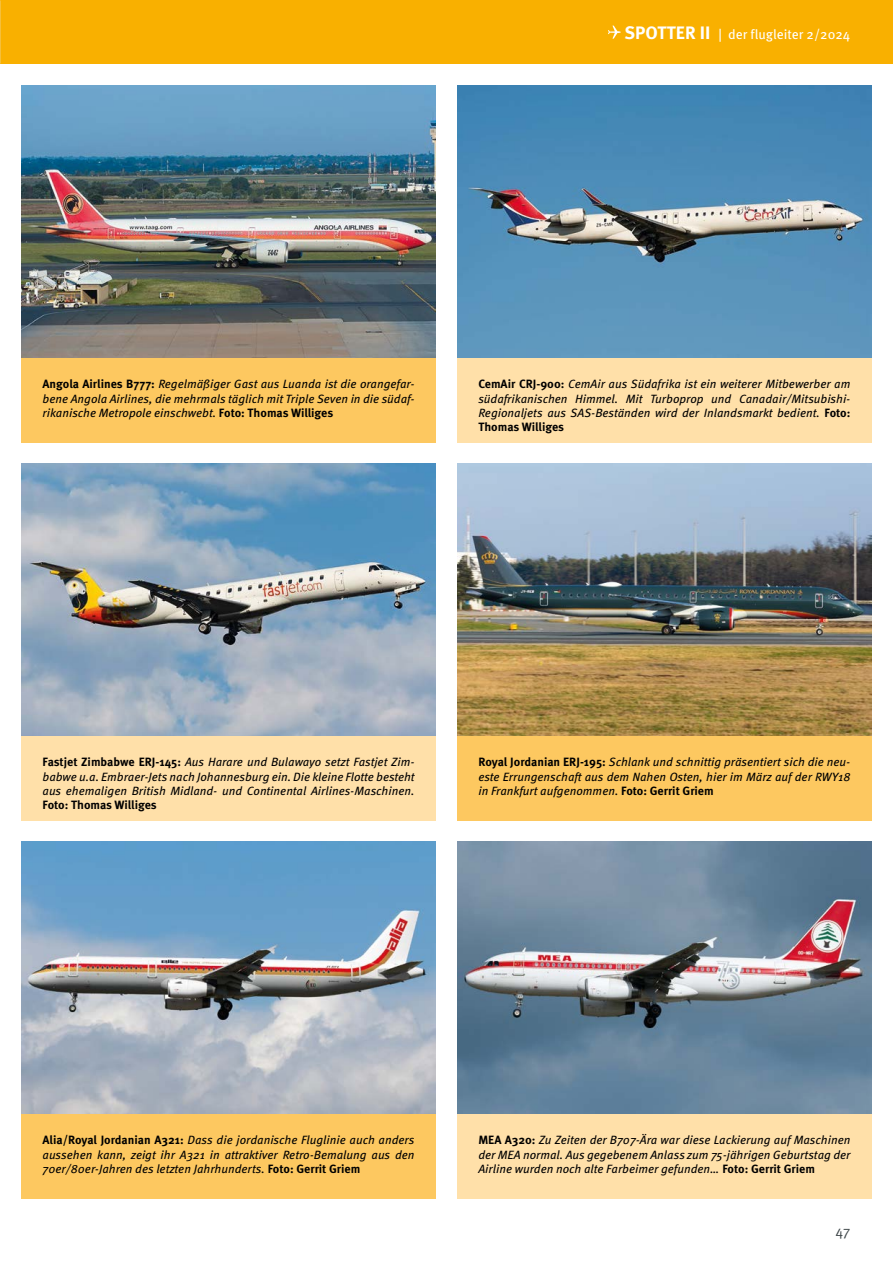
<style>
.page{position:relative;width:893px;height:1263px;background:#fff}
.page>*{position:absolute;margin:0;border:0;box-sizing:border-box;transform-origin:0 0}
.t1{font:14.25px "Meta Pro Norm";color:#3d4548}
.t2{font:13.5px "Meta Pro";color:#fff}
.t3{font:italic 12px/14.4px "Meta Pro";color:#000;text-align:justify}
.t4{font:700 12px "Meta Pro";letter-spacing:-.005em;color:#000}
.s1{font-weight:700;font-size:18px}
.s2{font-weight:700;font-style:normal}
</style>
<div class="page">
<div style="left:21px;top:1114px;width:415px;height:85px;background:#fdc860"></div>
<div style="left:457px;top:1114px;width:415px;height:85px;background:#ffe0a9"></div>
<img style="left:457px;top:841px;width:415px;height:273px">
<img style="left:21px;top:841px;width:415px;height:273px">
<div style="left:21px;top:736px;width:415px;height:85px;background:#ffe0a9"></div>
<div style="left:457px;top:736px;width:415px;height:85px;background:#fdc860"></div>
<img style="left:457px;top:463px;width:415px;height:273px">
<img style="left:21px;top:463px;width:415px;height:273px">
<div style="left:21px;top:358px;width:415px;height:85px;background:#fdc860"></div>
<div style="left:457px;top:358px;width:415px;height:85px;background:#ffe0a9"></div>
<img style="left:457px;top:85px;width:415px;height:273px">
<img style="left:21px;top:85px;width:415px;height:273px">
<div style="left:0;top:0;width:893px;height:64px;background:#f9b000"></div>
<svg style="left:608px;top:26px;width:13px;height:13px"></svg>
<p class="t2" style="left:625px;top:24px;width:227px"><span class="s1">SPOTTER II</span> | der flugleiter 2/2024</p>
<p class="t3" style="left:43px;top:376px;width:374px"><span class="s2">Angola Airlines B777:</span> Regelmäßiger Gast aus Luanda ist die orangefar&shy;bene Angola Airlines, die mehrmals täglich mit Triple Seven in die südaf&shy;rikanische Metropole einschwebt. <span class="s2">Foto: Thomas Williges</span></p>
<p class="t3" style="left:478px;top:376px;width:374px"><span class="s2">CemAir CRJ-900:</span> CemAir aus Südafrika ist ein weiterer Mitbewerber am südafrikanischen Himmel. Mit Turboprop und Canadair/Mitsubishi-Regionaljets aus SAS-Beständen wird der Inlandsmarkt bedient. <span class="s2">Foto:<br>Thomas Williges</span></p>
<p class="t3" style="left:43px;top:754px;width:374px"><span class="s2">Fastjet Zimbabwe ERJ-145:</span> Aus Harare und Bulawayo setzt Fastjet Zim&shy;babwe u.a. Embraer-Jets nach Johannesburg ein. Die kleine Flotte besteht aus ehemaligen British Midland- und Continental Airlines-Maschinen.</p>
<p class="t4" style="left:43px;top:796px;width:116px">Foto: Thomas Williges</p>
<p class="t3" style="left:478px;top:754px;width:374px"><span class="s2">Royal Jordanian ERJ-195:</span> Schlank und schnittig präsentiert sich die neu&shy;este Errungenschaft aus dem Nahen Osten, hier im März auf der RWY18 in Frankfurt aufgenommen. <span class="s2">Foto: Gerrit Griem</span></p>
<p class="t3" style="left:43px;top:1132px;width:374px"><span class="s2">Alia/Royal Jordanian A321:</span> Dass die jordanische Fluglinie auch anders aussehen kann, zeigt ihr A321 in attraktiver Retro-Bemalung aus den 70er/80er-Jahren des letzten Jahrhunderts. <span class="s2">Foto: Gerrit Griem</span></p>
<p class="t3" style="left:478px;top:1132px;width:374px"><span class="s2">MEA A320:</span> Zu Zeiten der B707-Ära war diese Lackierung auf Maschinen der MEA normal. Aus gegebenem Anlass zum 75-jährigen Geburtstag der Airline wurden noch alte Farbeimer gefunden… <span class="s2">Foto: Gerrit Griem</span></p>
<p class="t1" style="left:835px;top:1221px;width:16px">47</p>
</div>
